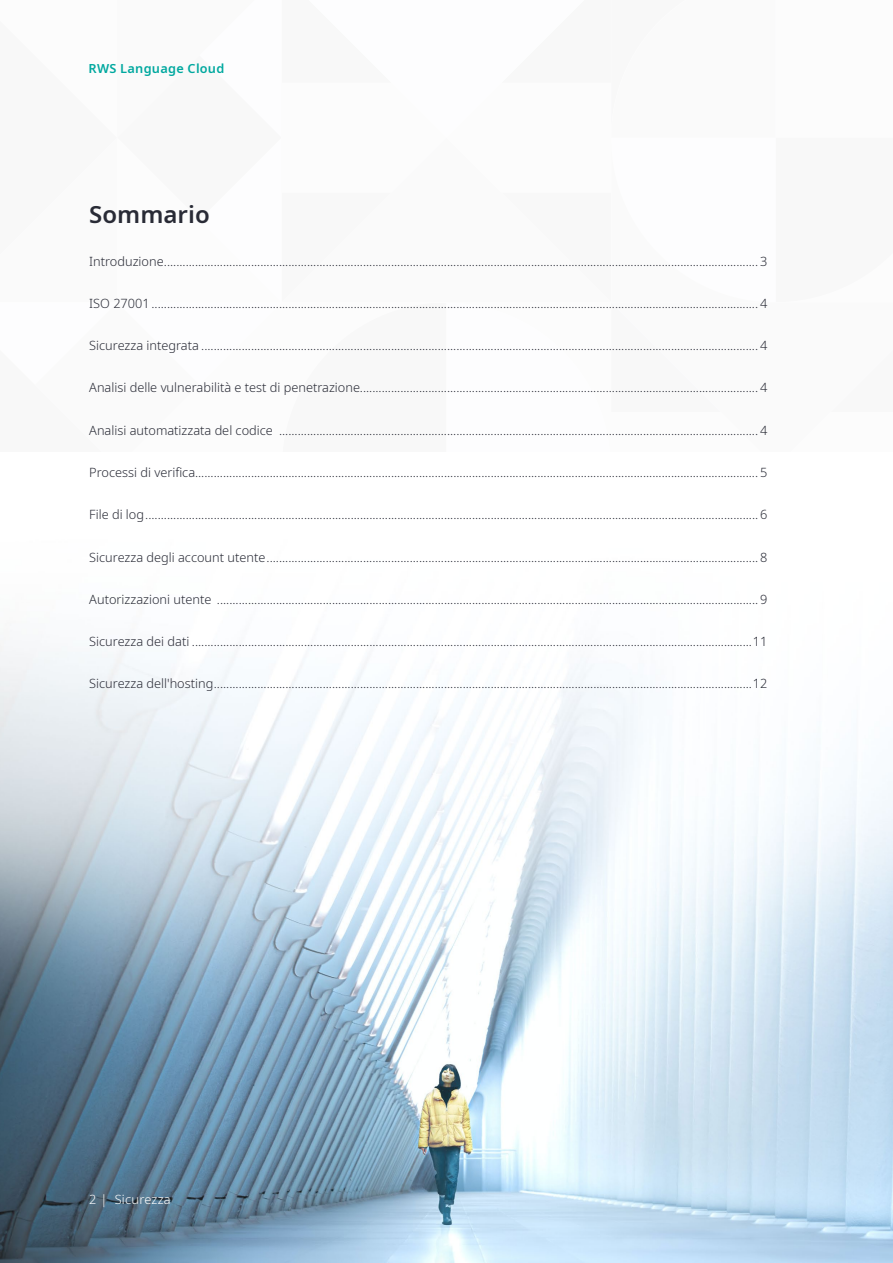
<style>
.page{position:relative;width:893px;height:1263px;background:#fff}
.page>*{position:absolute;margin:0;border:0;box-sizing:border-box;transform-origin:0 0}
.t1{font:600 24px "Noto Sans";color:#292b36}
.t2{font:300 12.75px "Noto Sans";color:#292b36}
.t3{font:600 12.75px "Noto Sans";letter-spacing:.02em;color:#00a89f}
.t4{font:300 12.75px "Noto Sans";letter-spacing:.02em;color:#fff}
</style>
<div class="page">
<img style="left:0;top:642px;width:893px;height:621px">
<p class="t3" style="left:89px;top:60px;width:137px">RWS Language Cloud</p>
<h1 class="t1" style="left:89px;top:198px;width:122px">Sommario</h1>
<p class="t2" style="left:89px;top:252px;width:679px">Introduzione............................................................................................................................................................................................... 3</p>
<p class="t2" style="left:89px;top:294px;width:679px">ISO 27001................................................................................................................................................................................................... 4</p>
<p class="t2" style="left:89px;top:337px;width:679px">Sicurezza integrata ................................................................................................................................................................................... 4</p>
<p class="t2" style="left:89px;top:379px;width:680px">Analisi delle vulnerabilità e test di penetrazione................................................................................................................................ 4</p>
<p class="t2" style="left:89px;top:421px;width:679px">Analisi automatizzata del codice .......................................................................................................................................................... 4</p>
<p class="t2" style="left:89px;top:463px;width:680px">Processi di verifica..................................................................................................................................................................................... 5</p>
<p class="t2" style="left:89px;top:506px;width:679px">File di log..................................................................................................................................................................................................... 6</p>
<p class="t2" style="left:89px;top:548px;width:679px">Sicurezza degli account utente.............................................................................................................................................................. 8</p>
<p class="t2" style="left:89px;top:590px;width:679px">Autorizzazioni utente .............................................................................................................................................................................. 9</p>
<p class="t2" style="left:89px;top:632px;width:679px">Sicurezza dei dati ....................................................................................................................................................................................11</p>
<p class="t2" style="left:89px;top:675px;width:679px">Sicurezza dell'hosting.............................................................................................................................................................................12</p>
<p class="t4" style="left:89px;top:1191px;width:83px">2 | Sicurezza</p>
</div>
